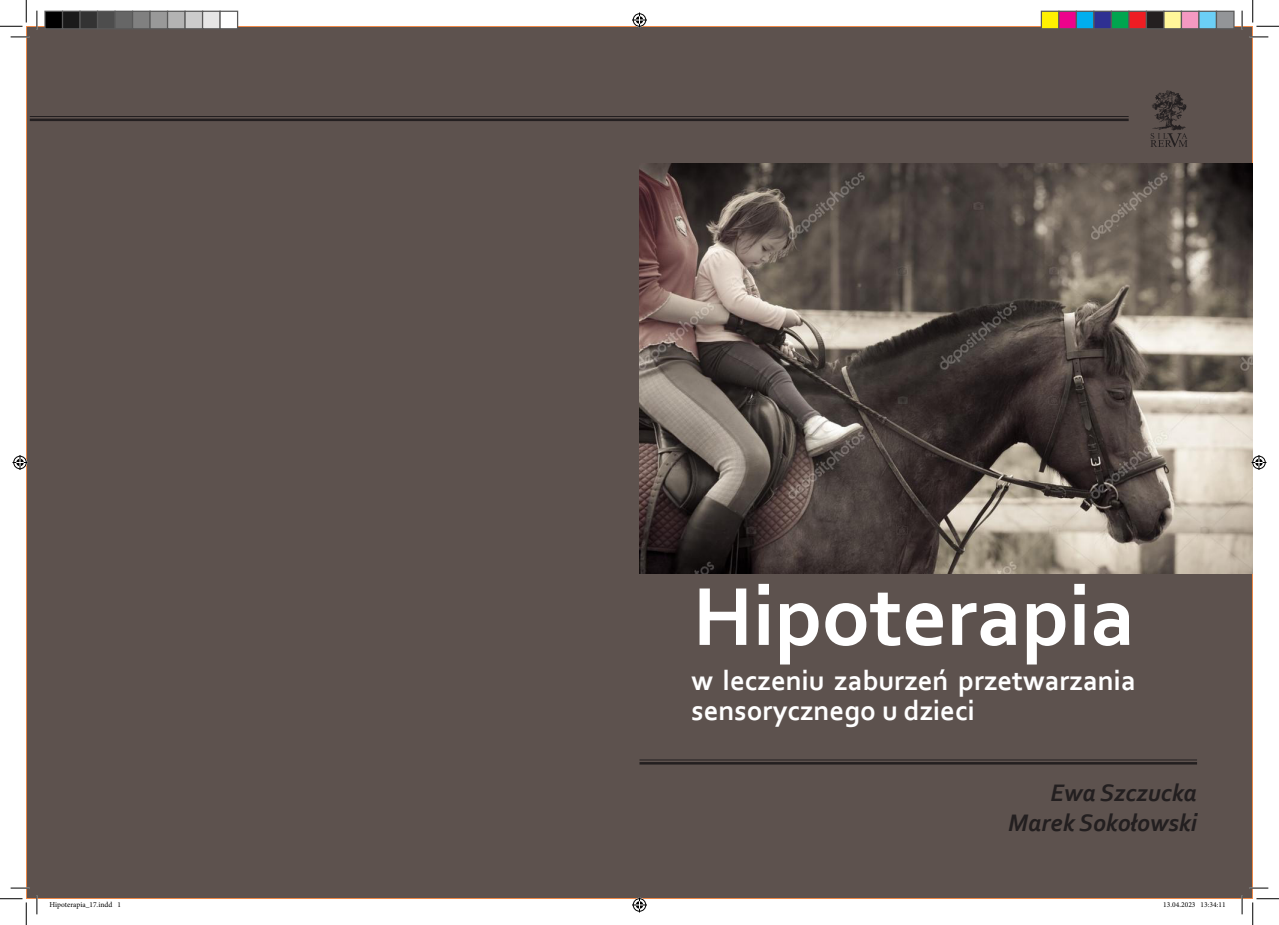
<style>
.page{position:relative;width:1279px;height:925px;background:#fff}
.page>*{position:absolute;margin:0;border:0;box-sizing:border-box;transform-origin:0 0}
.t1{font:700 86.25px "Corbel";color:#fff}
.t2{font:700 28.75px/30px "Corbel";color:#fff}
.t3{font:italic 700 25px "Corbel";color:#231f20}
.t4{font:7.5px "Minion Pro";color:#000}
</style>
<div class="page">
<div style="left:26px;top:26px;width:1226px;height:872px;background:#5d524e"></div>
<img style="left:639px;top:164px;width:613px;height:409px">
<hr style="left:30px;top:116px;width:1098px;height:1px;background:#231f20">
<hr style="left:30px;top:118px;width:1098px;height:3px;background:#231f20">
<hr style="left:639px;top:759px;width:558px;height:1px;background:#231f20">
<hr style="left:639px;top:761px;width:558px;height:3px;background:#231f20">
<img style="left:1150px;top:90px;width:37px;height:57px">
<svg style="left:11px;top:36px;width:18px;height:2px"></svg>
<svg style="left:1249px;top:36px;width:19px;height:2px"></svg>
<svg style="left:11px;top:886px;width:18px;height:2px"></svg>
<svg style="left:1249px;top:886px;width:19px;height:2px"></svg>
<svg style="left:36px;top:11px;width:2px;height:18px"></svg>
<svg style="left:36px;top:895px;width:2px;height:19px"></svg>
<svg style="left:1241px;top:11px;width:1px;height:18px"></svg>
<svg style="left:1241px;top:895px;width:1px;height:19px"></svg>
<svg style="left:0;top:0;width:27px;height:27px"></svg>
<svg style="left:0;top:898px;width:27px;height:26px"></svg>
<svg style="left:1252px;top:0;width:26px;height:27px"></svg>
<svg style="left:1252px;top:898px;width:26px;height:26px"></svg>
<svg style="left:632px;top:13px;width:15px;height:15px"></svg>
<svg style="left:632px;top:897px;width:15px;height:15px"></svg>
<svg style="left:13px;top:455px;width:15px;height:15px"></svg>
<svg style="left:1251px;top:455px;width:15px;height:15px"></svg>
<div style="left:45px;top:11px;width:18px;height:18px;background:#000"></div>
<div style="left:44px;top:11px;width:19px;height:18px;border:1px solid #595959"></div>
<div style="left:63px;top:11px;width:17px;height:18px;background:#1a1a1a"></div>
<div style="left:62px;top:11px;width:19px;height:18px;border:1px solid #595959"></div>
<div style="left:80px;top:11px;width:18px;height:18px;background:#333"></div>
<div style="left:79px;top:11px;width:19px;height:18px;border:1px solid #595959"></div>
<div style="left:98px;top:11px;width:17px;height:18px;background:#4d4d4d"></div>
<div style="left:97px;top:11px;width:19px;height:18px;border:1px solid #595959"></div>
<div style="left:115px;top:11px;width:18px;height:18px;background:#666"></div>
<div style="left:114px;top:11px;width:19px;height:18px;border:1px solid #595959"></div>
<div style="left:133px;top:11px;width:17px;height:18px;background:#808080"></div>
<div style="left:132px;top:11px;width:19px;height:18px;border:1px solid #595959"></div>
<div style="left:150px;top:11px;width:18px;height:18px;background:#999"></div>
<div style="left:149px;top:11px;width:19px;height:18px;border:1px solid #595959"></div>
<div style="left:168px;top:11px;width:17px;height:18px;background:#b3b3b3"></div>
<div style="left:167px;top:11px;width:19px;height:18px;border:1px solid #595959"></div>
<div style="left:185px;top:11px;width:18px;height:18px;background:#ccc"></div>
<div style="left:184px;top:11px;width:19px;height:18px;border:1px solid #595959"></div>
<div style="left:203px;top:11px;width:17px;height:18px;background:#e6e6e6"></div>
<div style="left:202px;top:11px;width:19px;height:18px;border:1px solid #595959"></div>
<div style="left:220px;top:11px;width:18px;height:18px;background:#fff"></div>
<div style="left:219px;top:11px;width:19px;height:18px;border:1px solid #595959"></div>
<div style="left:1041px;top:11px;width:17px;height:18px;background:#fff101"></div>
<div style="left:1040px;top:11px;width:19px;height:18px;border:1px solid #595959"></div>
<div style="left:1058px;top:11px;width:18px;height:18px;background:#ed028c"></div>
<div style="left:1058px;top:11px;width:19px;height:18px;border:1px solid #595959"></div>
<div style="left:1076px;top:11px;width:17px;height:18px;background:#00aeef"></div>
<div style="left:1075px;top:11px;width:19px;height:18px;border:1px solid #595959"></div>
<div style="left:1093px;top:11px;width:18px;height:18px;background:#2e3092"></div>
<div style="left:1093px;top:11px;width:19px;height:18px;border:1px solid #595959"></div>
<div style="left:1111px;top:11px;width:17px;height:18px;background:#00a54f"></div>
<div style="left:1110px;top:11px;width:19px;height:18px;border:1px solid #595959"></div>
<div style="left:1128px;top:11px;width:18px;height:18px;background:#ee1d23"></div>
<div style="left:1128px;top:11px;width:19px;height:18px;border:1px solid #595959"></div>
<div style="left:1146px;top:11px;width:17px;height:18px;background:#231f20"></div>
<div style="left:1145px;top:11px;width:19px;height:18px;border:1px solid #595959"></div>
<div style="left:1163px;top:11px;width:18px;height:18px;background:#fff79a"></div>
<div style="left:1163px;top:11px;width:19px;height:18px;border:1px solid #595959"></div>
<div style="left:1181px;top:11px;width:17px;height:18px;background:#f499c2"></div>
<div style="left:1180px;top:11px;width:19px;height:18px;border:1px solid #595959"></div>
<div style="left:1198px;top:11px;width:18px;height:18px;background:#6bcff6"></div>
<div style="left:1198px;top:11px;width:19px;height:18px;border:1px solid #595959"></div>
<div style="left:1216px;top:11px;width:17px;height:18px;background:#939598"></div>
<div style="left:1215px;top:11px;width:19px;height:18px;border:1px solid #595959"></div>
<p class="t1" style="left:693px;top:562px;width:443px">Hipoterapia</p>
<p class="t2" style="left:691px;top:664px;width:446px">w leczeniu zaburzeń przetwarzania sensorycznego u dzieci</p>
<p class="t3" style="left:1050px;top:777px;width:148px">Ewa Szczucka</p>
<p class="t3" style="left:1008px;top:807px;width:190px">Marek Sokołowski</p>
<p class="t4" style="left:49px;top:899px;width:73px">Hipoterapia_17.indd 1</p>
<p class="t4" style="left:1163px;top:899px;width:64px">13.04.2023 13:34:11</p>
</div>
